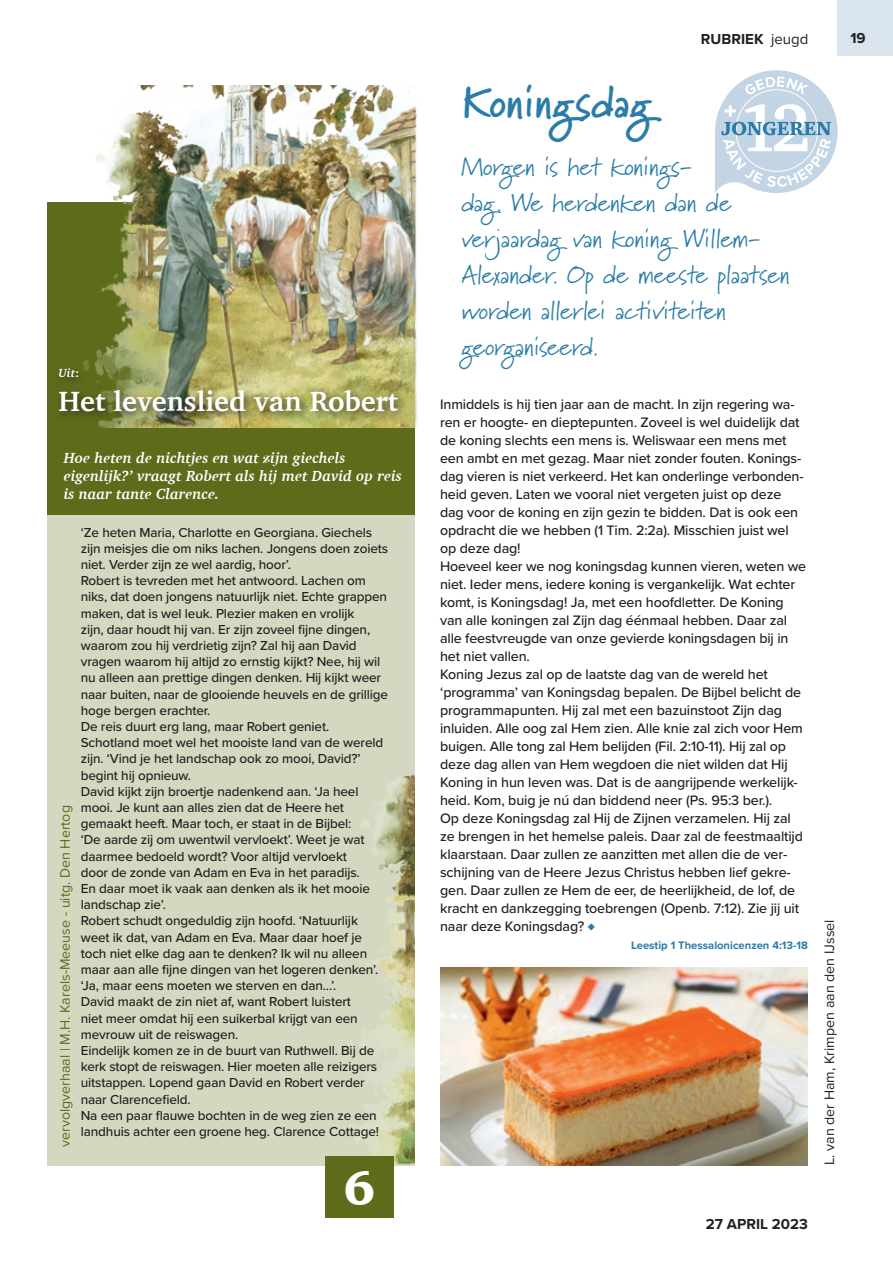
<style>
.page{position:relative;width:893px;height:1263px;background:#fff}
.page>*{position:absolute;margin:0;border:0;box-sizing:border-box;transform-origin:0 0}
.t1{font:900 49.5px "Charter";color:#fff}
.t2{font:700 45px "Marydale";color:#2a7da8}
.t3{font:700 28.5px "Charter";color:#fff}
.t4{font:25.5px/36px "Marydale";letter-spacing:-.005em;color:#2a7da8}
.t5{font:italic 700 15px/18px "Charter";color:#fff}
.t6{font:700 15px "Proxima Nova";color:#231f20}
.t7{font:500 14.25px/18px "Proxima Nova";letter-spacing:-.01em;color:#231f20}
.t8{font:14.25px "Proxima Nova";color:#5d6c1b}
.t9{font:14.25px "Proxima Nova";color:#231f20}
.t10{font:500 13.5px/16.2px "Proxima Nova";letter-spacing:-.01em;color:#231f20}
.t11{font:italic 700 12px "Charter";color:#fff}
.t12{font:700 11.25px "Proxima Nova";color:#2a7da8}
.s1{font-style:normal}
.s2{font-weight:400}
.s3{color:#2a7da8}
</style>
<div class="page">
<svg style="left:715px;top:70px;width:123px;height:123px"></svg>
<img style="left:440px;top:967px;width:368px;height:198px">
<div style="left:47px;top:283px;width:368px;height:882px;background:#d4d8c0"></div>
<div style="left:47px;top:202px;width:368px;height:312px;background:#5d6c1b"></div>
<img style="left:83px;top:85px;width:336px;height:342px">
<img style="left:351px;top:775px;width:64px;height:390px">
<div style="left:325px;top:1156px;width:68px;height:61px;background:#5d6c1b"></div>
<div style="left:55px;top:363px;width:353px;height:59px;background:#231f20;opacity:.75"></div>
<div style="left:838px;top:0;width:55px;height:55px;background:#dae4ee"></div>
<p class="t11" style="left:58px;top:362px;width:22px">Uit<span class="s1">:</span></p>
<h3 class="t3" style="left:58px;top:376px;width:341px">Het levenslied van Robert</h3>
<p class="t5" style="left:64px;top:449px;width:340px">Hoe heten de nichtjes en wat zijn giechels eigenlijk?’ vraagt Robert als hij met David op reis is naar tante Clarence.</p>
<p class="t10" style="left:81px;top:523px;width:309px">‘Ze heten Maria, Charlotte en Georgiana. Giechels zijn meisjes die om niks lachen. Jongens doen zoiets niet. Verder zijn ze wel aardig, hoor’.<br>Robert is tevreden met het antwoord. Lachen om niks, dat doen jongens natuurlijk niet. Echte grappen maken, dat is wel leuk. Plezier maken en vrolijk<br>zijn, daar houdt hij van. Er zijn zoveel fijne dingen, waarom zou hij verdrietig zijn? Zal hij aan David vragen waarom hij altijd zo ernstig kijkt? Nee, hij wil nu alleen aan prettige dingen denken. Hij kijkt weer naar buiten, naar de glooiende heuvels en de grillige hoge bergen erachter.<br>De reis duurt erg lang, maar Robert geniet.<br>Schotland moet wel het mooiste land van de wereld zijn. ‘Vind je het landschap ook zo mooi, David?’ begint hij opnieuw.<br>David kijkt zijn broertje nadenkend aan. ‘Ja heel mooi. Je kunt aan alles zien dat de Heere het gemaakt heeft. Maar toch, er staat in de Bijbel:<br>‘De aarde zij om uwentwil vervloekt’. Weet je wat daarmee bedoeld wordt? Voor altijd vervloekt<br>door de zonde van Adam en Eva in het paradijs.<br>En daar moet ik vaak aan denken als ik het mooie landschap zie’.<br>Robert schudt ongeduldig zijn hoofd. ‘Natuurlijk weet ik dat, van Adam en Eva. Maar daar hoef je toch niet elke dag aan te denken? Ik wil nu alleen maar aan alle fijne dingen van het logeren denken’. ‘Ja, maar eens moeten we sterven en dan...’.<br>David maakt de zin niet af, want Robert luistert<br>niet meer omdat hij een suikerbal krijgt van een mevrouw uit de reiswagen.<br>Eindelijk komen ze in de buurt van Ruthwell. Bij de kerk stopt de reiswagen. Hier moeten alle reizigers uitstappen. Lopend gaan David en Robert verder naar Clarencefield.<br>Na een paar flauwe bochten in de weg zien ze een landhuis achter een groene heg. Clarence Cottage!</p>
<h1 class="t1" style="left:343px;top:1157px;width:33px">6</h1>
<p class="t8" style="left:54px;top:1147px;width:343px;rotate:-90deg">vervolgverhaal | M.H. Karels-Meeuse - uitg. Den Hertog</p>
<p class="t6" style="left:701px;top:28px;width:109px">RUBRIEK <span class="s2">jeugd</span></p>
<p class="t6" style="left:850px;top:26px;width:17px">19</p>
<h2 class="t2" style="left:461px;top:75px;width:192px">Koningsdag</h2>
<h3 class="t4" style="left:461px;top:148px;width:330px">Morgen is het konings-<br>dag. We herdenken dan de verjaardag van koning Willem-<br>Alexander. Op de meeste plaatsen worden allerlei activiteiten georganiseerd.</h3>
<p class="t7" style="left:440px;top:395px;width:367px">Inmiddels is hij tien jaar aan de macht. In zijn regering wa&shy;ren er hoogte- en dieptepunten. Zoveel is wel duidelijk dat de koning slechts een mens is. Weliswaar een mens met een ambt en met gezag. Maar niet zonder fouten. Konings&shy;dag vieren is niet verkeerd. Het kan onderlinge verbonden&shy;heid geven. Laten we vooral niet vergeten juist op deze dag voor de koning en zijn gezin te bidden. Dat is ook een opdracht die we hebben (1 Tim. 2:2a). Misschien juist wel op deze dag!<br>Hoeveel keer we nog koningsdag kunnen vieren, weten we niet. Ieder mens, iedere koning is vergankelijk. Wat echter komt, is Koningsdag! Ja, met een hoofdletter. De Koning van alle koningen zal Zijn dag éénmaal hebben. Daar zal alle feestvreugde van onze gevierde koningsdagen bij in het niet vallen.<br>Koning Jezus zal op de laatste dag van de wereld het ‘programma’ van Koningsdag bepalen. De Bijbel belicht de programmapunten. Hij zal met een bazuinstoot Zijn dag inluiden. Alle oog zal Hem zien. Alle knie zal zich voor Hem buigen. Alle tong zal Hem belijden (Fil. 2:10-11). Hij zal op deze dag allen van Hem wegdoen die niet wilden dat Hij Koning in hun leven was. Dat is de aangrijpende werkelijk&shy;heid. Kom, buig je nú dan biddend neer (Ps. 95:3 ber.).<br>Op deze Koningsdag zal Hij de Zijnen verzamelen. Hij zal ze brengen in het hemelse paleis. Daar zal de feestmaaltijd klaarstaan. Daar zullen ze aanzitten met allen die de ver&shy;schijning van de Heere Jezus Christus hebben lief gekre&shy;gen. Daar zullen ze Hem de eer, de heerlijkheid, de lof, de kracht en dankzegging toebrengen (Openb. 7:12). Zie jij uit naar deze Koningsdag? <span class="s3">♦</span></p>
<p class="t12" style="left:631px;top:937px;width:178px">Leestip 1 Thessalonicenzen 4:13-18</p>
<p class="t9" style="left:819px;top:1165px;width:247px;rotate:-90deg">L. van der Ham, Krimpen aan den IJssel</p>
<p class="t6" style="left:706px;top:1213px;width:104px">27 APRIL 2023</p>
</div>
